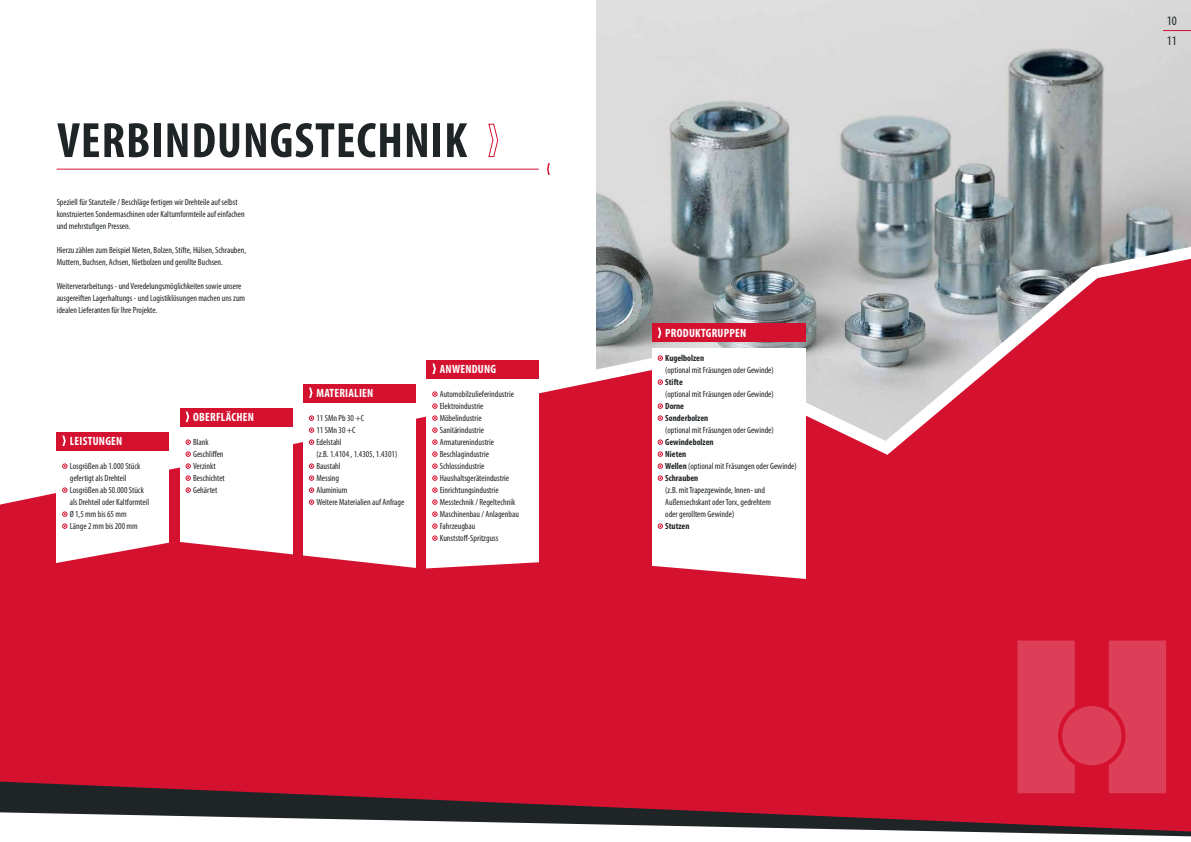
<style>
.page{position:relative;width:1191px;height:842px;background:#fff}
.page>*{position:absolute;margin:0;border:0;box-sizing:border-box;transform-origin:0 0}
.t1{font:700 condensed 50px "Myriad Pro";letter-spacing:.02em;color:#1f2427}
.t2{font:condensed 13px/20px "Myriad Pro";color:#1f2427}
.t3{font:700 condensed 12px "Myriad Pro";letter-spacing:.02em;color:#fff}
.t4{font:condensed 9px/12px "Myriad Pro";color:#1f2427}
.t5{font:700 condensed 9px/12px "Myriad Pro";color:#1f2427}
.s1{font-weight:400}
</style>
<div class="page">
<img style="left:596px;top:0;width:595px;height:235px">
<svg style="left:0;top:235px;width:1191px;height:306px"></svg>
<div style="left:57px;top:432px;width:112px;height:19px;background:#d51130"></div>
<svg style="left:62px;top:436px;width:4px;height:10px"></svg>
<div style="left:57px;top:457px;width:112px;height:204px;background:#fff"></div>
<svg style="left:62px;top:464px;width:5px;height:5px"></svg>
<svg style="left:62px;top:488px;width:5px;height:5px"></svg>
<svg style="left:62px;top:512px;width:5px;height:5px"></svg>
<svg style="left:62px;top:524px;width:5px;height:5px"></svg>
<div style="left:180px;top:408px;width:112px;height:19px;background:#d51130"></div>
<svg style="left:186px;top:412px;width:3px;height:10px"></svg>
<div style="left:427px;top:360px;width:112px;height:18px;background:#d51130"></div>
<svg style="left:432px;top:364px;width:4px;height:10px"></svg>
<div style="left:180px;top:433px;width:112px;height:286px;background:#fff"></div>
<svg style="left:186px;top:440px;width:5px;height:5px"></svg>
<svg style="left:186px;top:452px;width:5px;height:5px"></svg>
<svg style="left:186px;top:464px;width:5px;height:5px"></svg>
<svg style="left:186px;top:476px;width:5px;height:5px"></svg>
<svg style="left:186px;top:488px;width:5px;height:5px"></svg>
<div style="left:427px;top:384px;width:112px;height:238px;background:#fff"></div>
<svg style="left:432px;top:392px;width:5px;height:5px"></svg>
<svg style="left:432px;top:404px;width:5px;height:5px"></svg>
<svg style="left:432px;top:416px;width:5px;height:5px"></svg>
<svg style="left:432px;top:428px;width:5px;height:5px"></svg>
<svg style="left:432px;top:440px;width:5px;height:5px"></svg>
<svg style="left:432px;top:452px;width:5px;height:5px"></svg>
<svg style="left:432px;top:464px;width:5px;height:5px"></svg>
<svg style="left:432px;top:476px;width:5px;height:5px"></svg>
<svg style="left:432px;top:488px;width:5px;height:5px"></svg>
<svg style="left:432px;top:500px;width:5px;height:5px"></svg>
<svg style="left:432px;top:512px;width:5px;height:5px"></svg>
<svg style="left:432px;top:524px;width:5px;height:5px"></svg>
<svg style="left:432px;top:536px;width:5px;height:5px"></svg>
<div style="left:303px;top:384px;width:112px;height:18px;background:#d51130"></div>
<svg style="left:309px;top:388px;width:3px;height:10px"></svg>
<div style="left:303px;top:408px;width:112px;height:204px;background:#fff"></div>
<svg style="left:309px;top:416px;width:5px;height:5px"></svg>
<svg style="left:309px;top:428px;width:5px;height:5px"></svg>
<svg style="left:309px;top:440px;width:5px;height:5px"></svg>
<svg style="left:309px;top:464px;width:5px;height:5px"></svg>
<svg style="left:309px;top:476px;width:5px;height:5px"></svg>
<svg style="left:309px;top:488px;width:5px;height:5px"></svg>
<svg style="left:309px;top:500px;width:5px;height:5px"></svg>
<hr style="left:57px;top:169px;width:482px;height:1px;background:#d51130">
<div style="left:652px;top:324px;width:153px;height:18px;background:#d51130"></div>
<svg style="left:658px;top:328px;width:3px;height:10px"></svg>
<div style="left:652px;top:348px;width:153px;height:313px;background:#fff"></div>
<svg style="left:658px;top:356px;width:5px;height:5px"></svg>
<svg style="left:658px;top:380px;width:5px;height:5px"></svg>
<svg style="left:658px;top:404px;width:5px;height:5px"></svg>
<svg style="left:658px;top:416px;width:5px;height:5px"></svg>
<svg style="left:658px;top:440px;width:5px;height:5px"></svg>
<svg style="left:658px;top:452px;width:5px;height:5px"></svg>
<svg style="left:658px;top:464px;width:5px;height:5px"></svg>
<svg style="left:658px;top:476px;width:5px;height:5px"></svg>
<svg style="left:658px;top:524px;width:5px;height:5px"></svg>
<div style="left:0;top:541px;width:1191px;height:241px;background:#d51130"></div>
<svg style="left:0;top:782px;width:1191px;height:30px;fill:#d51130"></svg>
<svg style="left:0;top:812px;width:1191px;height:25px"></svg>
<svg style="left:1163px;top:30px;width:28px;height:1px"></svg>
<div style="left:1017px;top:640px;width:57px;height:153px;background:#dd3f58"></div>
<div style="left:1108px;top:640px;width:58px;height:153px;background:#dd3f58"></div>
<div style="left:1062px;top:706px;width:59px;height:59px;background:#dd3f58;border-radius:50%"></div>
<svg style="left:488px;top:123px;width:11px;height:35px"></svg>
<svg style="left:547px;top:163px;width:3px;height:12px"></svg>
<h1 class="t1" style="left:57px;top:109px;width:411px">VERBINDUNGSTECHNIK</h1>
<p class="t4" style="left:57px;top:196px;width:190px">Speziell für Stanzteile / Beschläge fertigen wir Drehteile auf selbst konstruierten Sondermaschinen oder Kaltumformteile auf einfachen und mehrstufigen Pressen.</p>
<p class="t4" style="left:57px;top:244px;width:191px">Hierzu zählen zum Beispiel Nieten, Bolzen, Stifte, Hülsen, Schrauben,<br>Muttern, Buchsen, Achsen, Nietbolzen und gerollte Buchsen.</p>
<p class="t4" style="left:57px;top:280px;width:190px">Weiterverarbeitungs - und Veredelungsmöglichkeiten sowie unsere ausgereiften Lagerhaltungs - und Logistiklösungen machen uns zum idealen Lieferanten für Ihre Projekte.</p>
<h3 class="t3" style="left:70px;top:434px;width:54px">LEISTUNGEN</h3>
<p class="t4" style="left:70px;top:460px;width:81px">Losgrößen ab 1.000 Stück gefertigt als Drehteil<br>Losgrößen ab 50.000 Stück als Drehteil oder Kaltformteil<br>Ø 1,5 mm bis 65 mm<br>Länge 2 mm bis 200 mm</p>
<h3 class="t3" style="left:193px;top:410px;width:62px">OBERFLÄCHEN</h3>
<p class="t4" style="left:193px;top:436px;width:33px">Blank<br>Geschliffen<br>Verzinkt<br>Beschichtet<br>Gehärtet</p>
<h3 class="t3" style="left:316px;top:386px;width:58px">MATERIALIEN</h3>
<p class="t4" style="left:316px;top:412px;width:89px">11 SMn Pb 30 +C<br>11 SMn 30 +C<br>Edelstahl<br>(z.B. 1.4104 , 1.4305, 1.4301)<br>Baustahl<br>Messing<br>Aluminium<br>Weitere Materialien auf Anfrage</p>
<h3 class="t3" style="left:440px;top:362px;width:58px">ANWENDUNG</h3>
<p class="t4" style="left:440px;top:388px;width:81px">Automobilzulieferindustrie<br>Elektroindustrie<br>Möbelindustrie<br>Sanitärindustrie<br>Armaturenindustrie<br>Beschlagindustrie<br>Schlossindustrie<br>Haushaltsgeräteindustrie<br>Einrichtungsindustrie<br>Messtechnik / Regeltechnik<br>Maschinenbau / Anlagenbau<br>Fahrzeugbau<br>Kunststoff-Spritzguss</p>
<h3 class="t3" style="left:665px;top:326px;width:83px">PRODUKTGRUPPEN</h3>
<p class="t5" style="left:665px;top:352px;width:40px">Kugelbolzen</p>
<p class="t4" style="left:665px;top:364px;width:110px">(optional mit Fräsungen oder Gewinde)</p>
<p class="t5" style="left:665px;top:376px;width:19px">Stifte</p>
<p class="t4" style="left:665px;top:388px;width:110px">(optional mit Fräsungen oder Gewinde)</p>
<p class="t5" style="left:665px;top:400px;width:44px">Dorne<br>Sonderbolzen</p>
<p class="t4" style="left:665px;top:424px;width:110px">(optional mit Fräsungen oder Gewinde)</p>
<p class="t5" style="left:665px;top:436px;width:133px">Gewindebolzen<br>Nieten<br>Wellen <span class="s1">(optional mit Fräsungen oder Gewinde)<br></span>Schrauben</p>
<p class="t4" style="left:665px;top:484px;width:107px">(z.B. mit Trapezgewinde, Innen- und<br>Außensechskant oder Torx, gedrehtem oder gerolltem Gewinde)</p>
<p class="t5" style="left:665px;top:520px;width:26px">Stutzen</p>
<h2 class="t2" style="left:1166px;top:10px;width:12px">10<br>11</h2>
</div>
